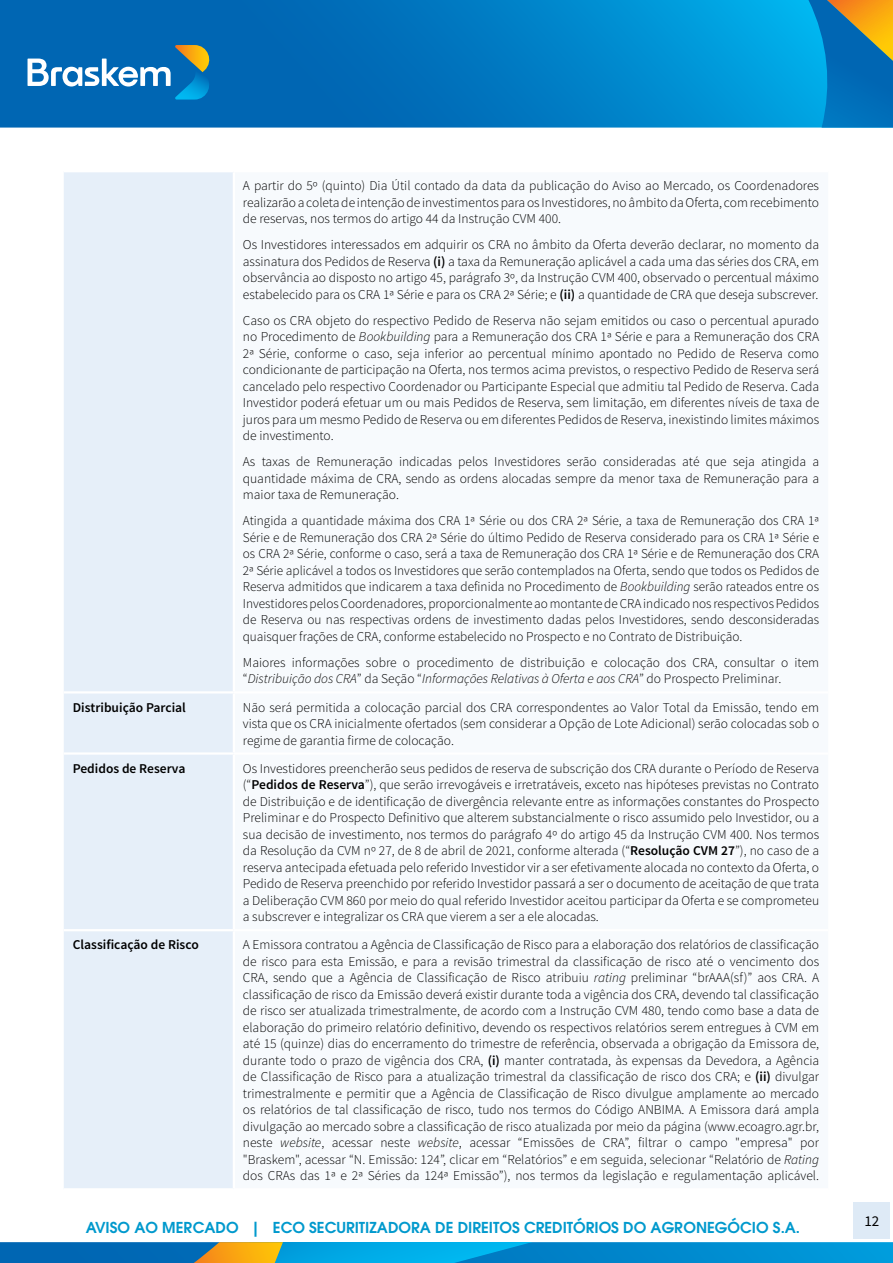
<style>
.page{position:relative;width:893px;height:1263px;background:#fff}
.page>*{position:absolute;margin:0;border:0;box-sizing:border-box;transform-origin:0 0}
.t1{font:600 15px "ITC Avant Garde Pro";color:#0099cd}
.t2{font:15px "Source Sans Pro";color:#000}
.t3{font:300 13.5px/16.5px "Source Sans Pro";color:#000;text-align:justify}
.t4{font:600 13.5px "Source Sans Pro";color:#000}
.s1{font-weight:600}
.s2{font-style:italic}
</style>
<div class="page">
<div style="left:854px;top:1202px;width:36px;height:36px;background:#deeaf6"></div>
<svg style="left:0;top:0;width:808px;height:128px;background:#007bc2"></svg>
<svg style="left:28px;top:45px;width:186px;height:55px;background:#3685b9"></svg>
<svg style="left:808px;top:0;width:85px;height:128px;background:#2e81a0"></svg>
<svg style="left:0;top:1242px;width:893px;height:21px;background:#158dbf"></svg>
<div style="left:64px;top:172px;width:169px;height:1016px;background:#e6eff9"></div>
<hr style="left:64px;top:691px;width:170px;height:2px;background:#fff">
<hr style="left:64px;top:752px;width:170px;height:3px;background:#fff">
<hr style="left:64px;top:929px;width:170px;height:2px;background:#fff">
<p class="t3" style="left:243px;top:178px;width:578px">A partir do 5º (quinto) Dia Útil contado da data da publicação do Aviso ao Mercado, os Coordenadores realizarão a coleta de intenção de investimentos para os Investidores, no âmbito da Oferta, com recebimento de reservas, nos termos do artigo 44 da Instrução CVM 400.</p>
<p class="t3" style="left:243px;top:237px;width:578px">Os Investidores interessados em adquirir os CRA no âmbito da Oferta deverão declarar, no momento da assinatura dos Pedidos de Reserva <span class="s1">(i)</span> a taxa da Remuneração aplicável a cada uma das séries dos CRA, em observância ao disposto no artigo 45, parágrafo 3º, da Instrução CVM 400, observado o percentual máximo estabelecido para os CRA 1ª Série e para os CRA 2ª Série; e <span class="s1">(ii)</span> a quantidade de CRA que deseja subscrever.</p>
<p class="t3" style="left:243px;top:312px;width:578px">Caso os CRA objeto do respectivo Pedido de Reserva não sejam emitidos ou caso o percentual apurado no Procedimento de <span class="s2">Bookbuilding</span> para a Remuneração dos CRA 1ª Série e para a Remuneração dos CRA 2ª Série, conforme o caso, seja inferior ao percentual mínimo apontado no Pedido de Reserva como condicionante de participação na Oferta, nos termos acima previstos, o respectivo Pedido de Reserva será cancelado pelo respectivo Coordenador ou Participante Especial que admitiu tal Pedido de Reserva. Cada Investidor poderá efetuar um ou mais Pedidos de Reserva, sem limitação, em diferentes níveis de taxa de juros para um mesmo Pedido de Reserva ou em diferentes Pedidos de Reserva, inexistindo limites máximos de investimento.</p>
<p class="t3" style="left:243px;top:454px;width:578px">As taxas de Remuneração indicadas pelos Investidores serão consideradas até que seja atingida a quantidade máxima de CRA, sendo as ordens alocadas sempre da menor taxa de Remuneração para a maior taxa de Remuneração.</p>
<p class="t3" style="left:243px;top:513px;width:578px">Atingida a quantidade máxima dos CRA 1ª Série ou dos CRA 2ª Série, a taxa de Remuneração dos CRA 1ª Série e de Remuneração dos CRA 2ª Série do último Pedido de Reserva considerado para os CRA 1ª Série e os CRA 2ª Série, conforme o caso, será a taxa de Remuneração dos CRA 1ª Série e de Remuneração dos CRA 2ª Série aplicável a todos os Investidores que serão contemplados na Oferta, sendo que todos os Pedidos de Reserva admitidos que indicarem a taxa definida no Procedimento de <span class="s2">Bookbuilding</span> serão rateados entre os Investidores pelos Coordenadores, proporcionalmente ao montante de CRA indicado nos respectivos Pedidos de Reserva ou nas respectivas ordens de investimento dadas pelos Investidores, sendo desconsideradas quaisquer frações de CRA, conforme estabelecido no Prospecto e no Contrato de Distribuição.</p>
<p class="t3" style="left:243px;top:654px;width:578px">Maiores informações sobre o procedimento de distribuição e colocação dos CRA, consultar o item “<span class="s2">Distribuição dos CRA</span>” da Seção “<span class="s2">Informações Relativas à Oferta e aos CRA</span>” do Prospecto Preliminar.</p>
<p class="t4" style="left:73px;top:698px;width:115px">Distribuição Parcial</p>
<p class="t3" style="left:243px;top:699px;width:578px">Não será permitida a colocação parcial dos CRA correspondentes ao Valor Total da Emissão, tendo em vista que os CRA inicialmente ofertados (sem considerar a Opção de Lote Adicional) serão colocadas sob o regime de garantia firme de colocação.</p>
<p class="t4" style="left:73px;top:760px;width:114px">Pedidos de Reserva</p>
<p class="t3" style="left:243px;top:760px;width:578px">Os Investidores preencherão seus pedidos de reserva de subscrição dos CRA durante o Período de Reserva (“<span class="s1">Pedidos de Reserva</span>”), que serão irrevogáveis e irretratáveis, exceto nas hipóteses previstas no Contrato de Distribuição e de identificação de divergência relevante entre as informações constantes do Prospecto Preliminar e do Prospecto Definitivo que alterem substancialmente o risco assumido pelo Investidor, ou a sua decisão de investimento, nos termos do parágrafo 4º do artigo 45 da Instrução CVM 400. Nos termos da Resolução da CVM nº 27, de 8 de abril de 2021, conforme alterada (“<span class="s1">Resolução CVM 27</span>”), no caso de a reserva antecipada efetuada pelo referido Investidor vir a ser efetivamente alocada no contexto da Oferta, o Pedido de Reserva preenchido por referido Investidor passará a ser o documento de aceitação de que trata a Deliberação CVM 860 por meio do qual referido Investidor aceitou participar da Oferta e se comprometeu a subscrever e integralizar os CRA que vierem a ser a ele alocadas.</p>
<p class="t4" style="left:73px;top:936px;width:127px">Classificação de Risco</p>
<p class="t3" style="left:243px;top:936px;width:578px">A Emissora contratou a Agência de Classificação de Risco para a elaboração dos relatórios de classificação de risco para esta Emissão, e para a revisão trimestral da classificação de risco até o vencimento dos CRA, sendo que a Agência de Classificação de Risco atribuiu <span class="s2">rating</span> preliminar “brAAA(sf)” aos CRA. A classificação de risco da Emissão deverá existir durante toda a vigência dos CRA, devendo tal classificação de risco ser atualizada trimestralmente, de acordo com a Instrução CVM 480, tendo como base a data de elaboração do primeiro relatório definitivo, devendo os respectivos relatórios serem entregues à CVM em até 15 (quinze) dias do encerramento do trimestre de referência, observada a obrigação da Emissora de, durante todo o prazo de vigência dos CRA, <span class="s1">(i)</span> manter contratada, às expensas da Devedora, a Agência de Classificação de Risco para a atualização trimestral da classificação de risco dos CRA; e <span class="s1">(ii)</span> divulgar trimestralmente e permitir que a Agência de Classificação de Risco divulgue amplamente ao mercado os relatórios de tal classificação de risco, tudo nos termos do Código ANBIMA. A Emissora dará ampla divulgação ao mercado sobre a classificação de risco atualizada por meio da página (www.ecoagro.agr.br, neste <span class="s2">website</span>, acessar neste <span class="s2">website</span>, acessar “Emissões de CRA”, filtrar o campo "empresa" por "Braskem", acessar “N. Emissão: 124”, clicar em “Relatórios” e em seguida, selecionar “Relatório de <span class="s2">Rating </span>dos CRAs das 1ª e 2ª Séries da 124ª Emissão”), nos termos da legislação e regulamentação aplicável.</p>
<p class="t1" style="left:86px;top:1218px;width:716px">AVISO AO MERCADO | ECO SECURITIZADORA DE DIREITOS CREDITÓRIOS DO AGRONEGÓCIO S.A.</p>
<p class="t2" style="left:864px;top:1212px;width:16px">12</p>
</div>
